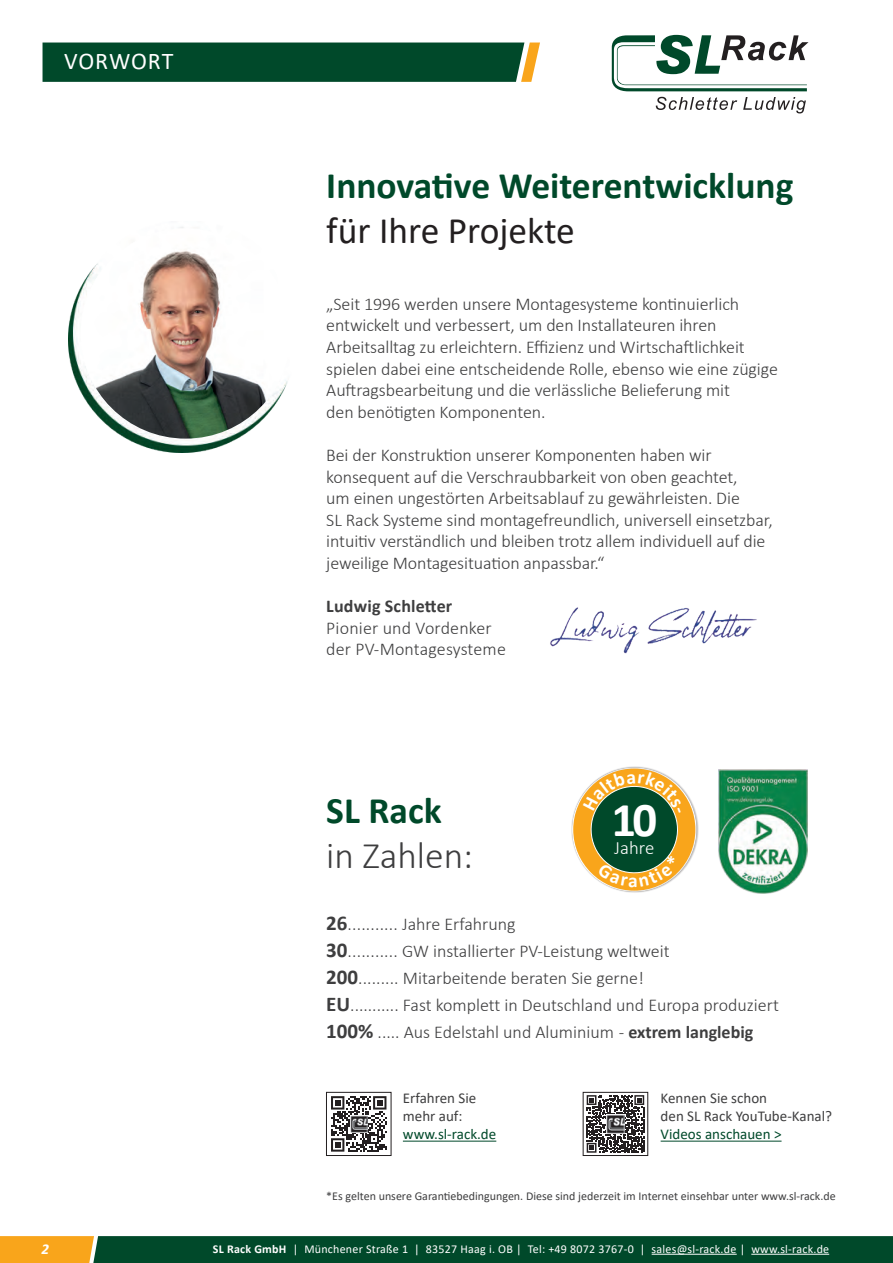
<style>
.page{position:relative;width:893px;height:1263px;background:#fff}
.page>*{position:absolute;margin:0;border:0;box-sizing:border-box;transform-origin:0 0}
.t1{font:700 48.75px "Calibri";color:#fff}
.t2{font:700 37.5px "Calibri";color:#00492a}
.t3{font:37.5px "Calibri";color:#231f20}
.t4{font:300 37.5px "Calibri";color:#3e3e3f}
.t5{font:24px "Calibri";letter-spacing:.03em;color:#fff}
.t6{font:300 18.75px "Calibri";color:#fff}
.t7{font:300 18px/21.6px "Calibri";letter-spacing:-.005em;color:#3e3e3f}
.t8{font:700 18px "Calibri";letter-spacing:.01em;color:#3e3e3f}
.t9{font:15px/18px "Calibri";color:#3e3e3f}
.t10{font:15px "Calibri";color:#00492a}
.t11{font:italic 700 15px "Calibri";color:#fff}
.t12{font:12px "Calibri";letter-spacing:.02em;color:#fff}
.t13{font:12px "Calibri";color:#3e3e3f}
.s1{font-weight:700;font-size:21px}
.s2{font-weight:700}
</style>
<div class="page">
<svg style="left:0;top:1236px;width:893px;height:27px;background:#1c542a"></svg>
<hr style="left:652px;top:1254px;width:85px;height:1px;background:#fff">
<hr style="left:751px;top:1254px;width:78px;height:1px;background:#fff">
<svg style="left:656px;top:97px;width:81px;height:13px"></svg>
<svg style="left:743px;top:97px;width:63px;height:16px"></svg>
<svg style="left:612px;top:35px;width:196px;height:56px"></svg>
<div style="left:43px;top:43px;width:497px;height:39px;background:#00492a"></div>
<img style="left:68px;top:227px;width:220px;height:225px">
<img style="left:550px;top:607px;width:207px;height:47px">
<svg style="left:331px;top:1096px;width:55px;height:55px"></svg>
<img style="left:350px;top:1115px;width:17px;height:17px">
<div style="left:326px;top:1092px;width:65px;height:64px;border:1px solid #231f20"></div>
<hr style="left:403px;top:1141px;width:93px;height:1px;background:#00492a">
<div style="left:570px;top:765px;width:128px;height:129px;background:#231f20;opacity:.3"></div>
<hr style="left:661px;top:1141px;width:120px;height:1px;background:#00492a">
<svg style="left:586px;top:1095px;width:59px;height:58px"></svg>
<svg style="left:587px;top:1095px;width:57px;height:58px"></svg>
<img style="left:606px;top:1115px;width:19px;height:18px">
<div style="left:583px;top:1092px;width:65px;height:64px;border:1px solid #231f20"></div>
<img style="left:81px;top:229px;width:210px;height:210px;border-radius:105px">
<img style="left:719px;top:770px;width:89px;height:124px">
<svg style="left:583px;top:771px;width:99px;height:116px;background:#7c803c"></svg>
<h3 class="t5" style="left:64px;top:44px;width:111px">VORWORT</h3>
<h2 class="t2" style="left:326px;top:159px;width:469px">Innovative Weiterentwicklung</h2>
<h2 class="t3" style="left:326px;top:205px;width:250px">für Ihre Projekte</h2>
<p class="t7" style="left:326px;top:293px;width:453px">„Seit 1996 werden unsere Montagesysteme kontinuierlich entwickelt und verbessert, um den Installateuren ihren Arbeitsalltag zu erleichtern. Effizienz und Wirtschaftlichkeit spielen dabei eine entscheidende Rolle, ebenso wie eine zügige Auftragsbearbeitung und die verlässliche Belieferung mit<br>den benötigten Komponenten.</p>
<p class="t7" style="left:326px;top:444px;width:448px">Bei der Konstruktion unserer Komponenten haben wir konsequent auf die Verschraubbarkeit von oben geachtet,<br>um einen ungestörten Arbeitsablauf zu gewährleisten. Die<br>SL Rack Systeme sind montagefreundlich, universell einsetzbar, intuitiv verständlich und bleiben trotz allem individuell auf die jeweilige Montagesituation anpassbar.“</p>
<p class="t8" style="left:326px;top:594px;width:128px">Ludwig Schletter</p>
<p class="t7" style="left:326px;top:617px;width:181px">Pionier und Vordenker der PV-Montagesysteme</p>
<h2 class="t2" style="left:326px;top:784px;width:117px">SL Rack</h2>
<h2 class="t4" style="left:326px;top:832px;width:148px">in Zahlen:</h2>
<h1 class="t1" style="left:611px;top:785px;width:47px">10</h1>
<p class="t6" style="left:614px;top:836px;width:41px">Jahre</p>
<p class="t7" style="left:326px;top:910px;width:454px;line-height:27px"><span class="s1">26</span>........... Jahre Erfahrung<br><span class="s1">30</span>........... GW installierter PV-Leistung weltweit<br><span class="s1">200</span>......... Mitarbeitende beraten Sie gerne!<br><span class="s1">EU</span>........... Fast komplett in Deutschland und Europa produziert <span class="s1">100%</span> ..... Aus Edelstahl und Aluminium - <span class="s2">extrem langlebig</span></p>
<p class="t9" style="left:403px;top:1089px;width:75px">Erfahren Sie mehr auf:</p>
<p class="t10" style="left:403px;top:1124px;width:95px">www.sl-rack.de</p>
<p class="t9" style="left:661px;top:1089px;width:173px">Kennen Sie schon<br>den SL Rack YouTube-Kanal?</p>
<p class="t10" style="left:661px;top:1124px;width:122px">Videos anschauen &gt;</p>
<p class="t13" style="left:326px;top:1188px;width:511px">*Es gelten unsere Garantiebedingungen. Diese sind jederzeit im Internet einsehbar unter www.sl-rack.de</p>
<p class="t11" style="left:41px;top:1238px;width:9px">2</p>
<p class="t12" style="left:213px;top:1240px;width:618px"><span class="s2">SL Rack GmbH</span> | Münchener Straße 1 | 83527 Haag i. OB | Tel: +49 8072 3767-0 | sales@sl-rack.de | www.sl-rack.de</p>
</div>
